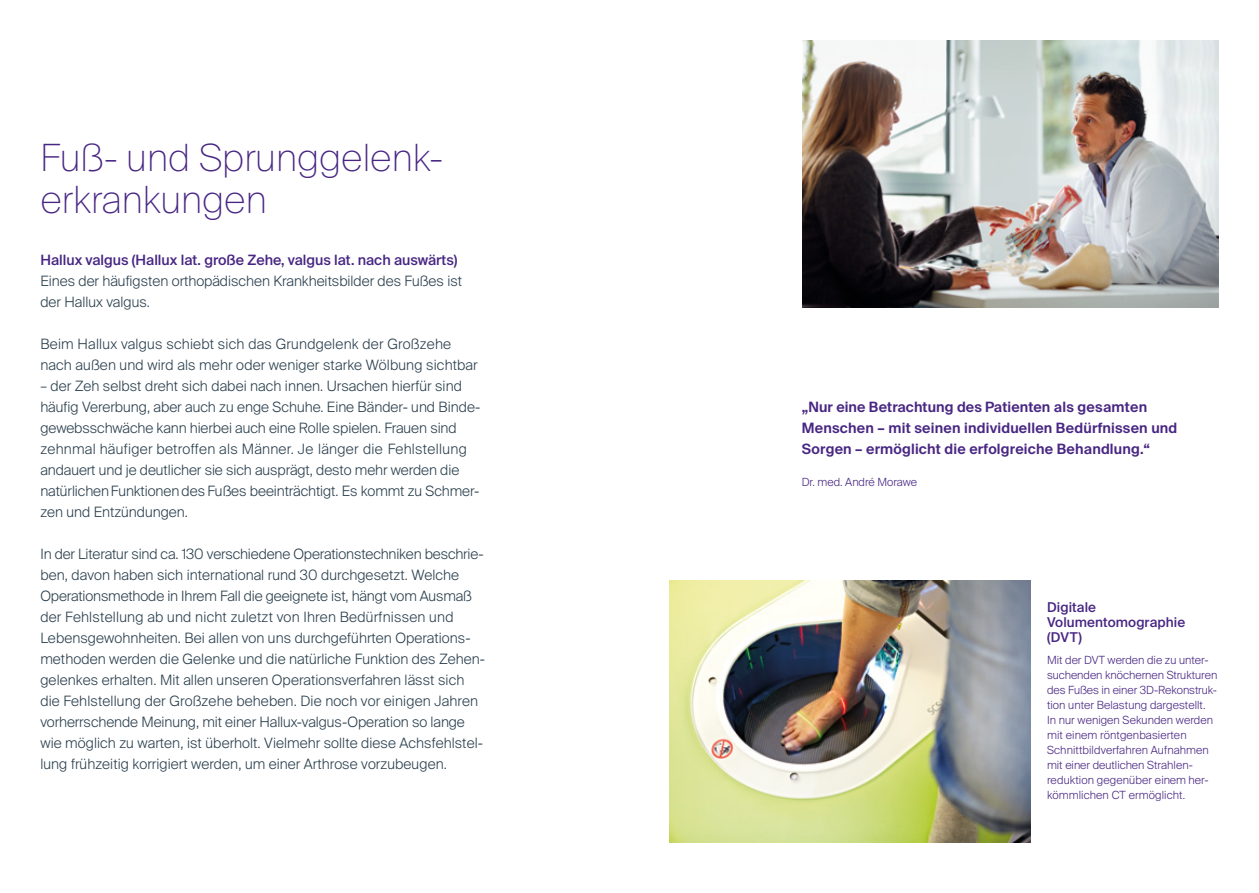
<style>
.page{position:relative;width:1259px;height:893px;background:#fff}
.page>*{position:absolute;margin:0;border:0;box-sizing:border-box;transform-origin:0 0}
.t1{font:100 37.5px/42px "Suisse Intl";color:#482683}
.t2{font:300 14.25px/21px "Suisse Intl";letter-spacing:.005em;color:#293e4c}
.t3{font:600 14.25px/21px "Suisse Intl";letter-spacing:.01em;color:#482683}
.t4{font:500 14.25px "Suisse Intl";color:#482683}
.t5{font:500 13.5px/15px "Suisse Intl";letter-spacing:.005em;color:#482683}
.t6{font:300 11.25px/15px "Suisse Intl";letter-spacing:.005em;color:#482683}
</style>
<div class="page">
<img style="left:670px;top:580px;width:360px;height:263px">
<img style="left:803px;top:40px;width:415px;height:267px">
<h1 class="t1" style="left:40px;top:137px;width:401px">Fuß- und Sprunggelenk&shy;erkrankungen</h1>
<p class="t4" style="left:40px;top:252px;width:419px">Hallux valgus (Hallux lat. große Zehe, valgus lat. nach auswärts)</p>
<p class="t2" style="left:40px;top:271px;width:423px">Eines der häufigsten orthopädischen Krankheitsbilder des Fußes ist der Hallux valgus.</p>
<p class="t2" style="left:40px;top:334px;width:439px">Beim Hallux valgus schiebt sich das Grundgelenk der Großzehe nach außen und wird als mehr oder weniger starke Wölbung sichtbar</p>
<p class="t2" style="left:40px;top:376px;width:441px">– der Zeh selbst dreht sich dabei nach innen. Ursachen hierfür sind häufig Vererbung, aber auch zu enge Schuhe. Eine Bänder- und Binde&shy;gewebsschwäche kann hierbei auch eine Rolle spielen. Frauen sind zehnmal häufiger betroffen als Männer. Je länger die Fehlstellung andauert und je deutlicher sie sich ausprägt, desto mehr werden die natürlichen Funktionen des Fußes beeinträchtigt. Es kommt zu Schmer&shy;zen und Entzündungen.</p>
<p class="t2" style="left:40px;top:544px;width:446px">In der Literatur sind ca. 130 verschiedene Operationstechniken beschrie&shy;ben, davon haben sich international rund 30 durchgesetzt. Welche Operationsmethode in Ihrem Fall die geeignete ist, hängt vom Ausmaß der Fehlstellung ab und nicht zuletzt von Ihren Bedürfnissen und Lebensgewohnheiten. Bei allen von uns durchgeführten Operations&shy;methoden werden die Gelenke und die natürliche Funktion des Zehen&shy;gelenkes erhalten. Mit allen unseren Operationsverfahren lässt sich die Fehlstellung der Großzehe beheben. Die noch vor einigen Jahren vorherrschende Meinung, mit einer Hallux-valgus-Operation so lange wie möglich zu warten, ist überholt. Vielmehr sollte diese Achsfehlstel&shy;lung frühzeitig korrigiert werden, um einer Arthrose vorzubeugen.</p>
<p class="t3" style="left:802px;top:397px;width:377px">„Nur eine Betrachtung des Patienten als gesamten<br>Menschen – mit seinen individuellen Bedürfnissen und<br>Sorgen – ermöglicht die erfolgreiche Behandlung.“</p>
<p class="t6" style="left:801px;top:474px;width:117px">Dr. med. André Morawe</p>
<p class="t5" style="left:1047px;top:600px;width:140px">Digitale<br>Volumentomographie (DVT)</p>
<p class="t6" style="left:1047px;top:653px;width:172px">Mit der DVT werden die zu unter&shy;suchenden knöchernen Strukturen des Fußes in einer 3D-Rekonstruk&shy;tion unter Belastung dargestellt.<br>In nur wenigen Sekunden werden mit einem röntgenbasierten<br>Schnittbildverfahren Aufnahmen mit einer deutlichen Strahlen&shy;reduktion gegenüber einem her&shy;kömmlichen CT ermöglicht.</p>
</div>
